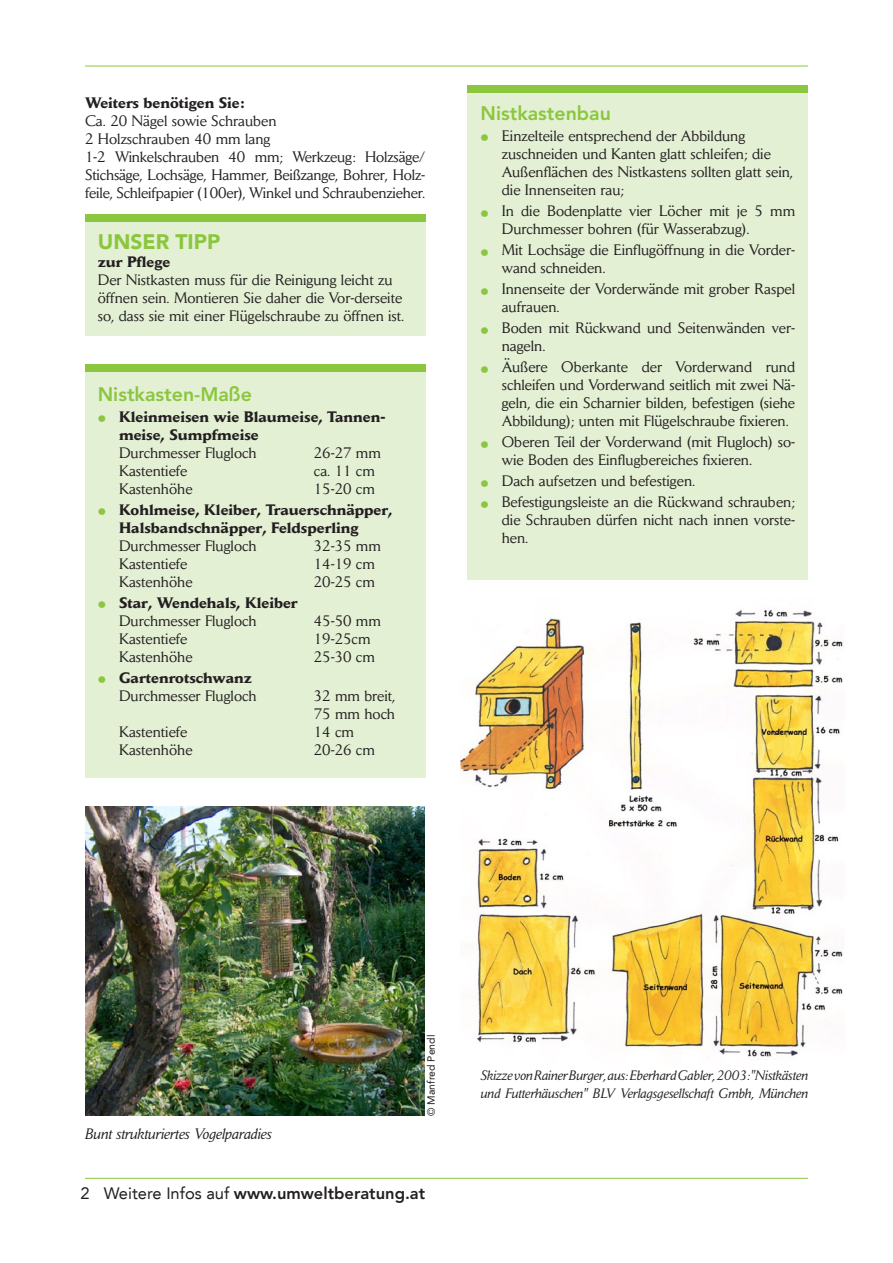
<style>
.page{position:relative;width:893px;height:1263px;background:#fff}
.page>*{position:absolute;margin:0;border:0;box-sizing:border-box;transform-origin:0 0}
.dieumweltberatung{font:900 21px "Avenir LT";color:#8bc63e}
.t1{font:800 19.5px "Avenir LT Std";color:#8bc63e}
.t2{font:800 16.5px "Avenir LT Std";color:#231f20}
.t3{font:16.5px "Avenir LT";color:#231f20}
.dieumweltberatung-2{font:15px/18px "Daily News BQ";color:#231f20}
.dieumweltberatung-3{font:700 15px/18px "Daily News BQ";color:#231f20}
.t4{font:italic 15px "Daily News BQ";color:#231f20}
.t5{font:italic 13.5px/18px "Daily News BQ";color:#231f20}
.t6{font:10.5px "Avenir LT";color:#231f20}
.s1{font-weight:400;font-size:31.5px;color:#8bc63e}
.s2{font-weight:400}
.s3{font-size:31.5px;color:#8bc63e}
.s4{font-weight:700}
.s5{font-family:"Avenir LT";font-weight:400}
</style>
<div class="page">
<hr style="left:85px;top:66px;width:723px;height:1px;background:#8bc63e">
<hr style="left:85px;top:1178px;width:723px;height:1px;background:#8bc63e">
<img style="left:460px;top:610px;width:383px;height:447px">
<div style="left:468px;top:92px;width:340px;height:488px;background:#e4f0d4"></div>
<div style="left:468px;top:85px;width:340px;height:7px;background:#8bc63e"></div>
<img style="left:86px;top:806px;width:338px;height:310px">
<div style="left:85px;top:372px;width:340px;height:405px;background:#e4f0d4"></div>
<div style="left:85px;top:365px;width:340px;height:7px;background:#8bc63e"></div>
<div style="left:85px;top:221px;width:340px;height:115px;background:#e4f0d4"></div>
<div style="left:85px;top:215px;width:340px;height:7px;background:#8bc63e"></div>
<p class="dieumweltberatung-3" style="left:85px;top:94px;width:161px">Weiters benötigen Sie:</p>
<p class="dieumweltberatung-2" style="left:85px;top:111px;width:193px">Ca. 20 Nägel sowie Schrauben</p>
<p class="dieumweltberatung-2" style="left:85px;top:129px;width:187px">2 Holzschrauben 40 mm lang</p>
<p class="dieumweltberatung-2" style="left:85px;top:147px;width:342px;text-align:justify">1-2 Winkelschrauben 40 mm; Werkzeug: Holzsäge/ Stichsäge, Lochsäge, Hammer, Beißzange, Bohrer, Holz&shy;feile, Schleifpapier (100er), Winkel und Schraubenzieher.</p>
<p class="dieumweltberatung" style="left:98px;top:229px;width:124px">UNSER TIPP</p>
<p class="dieumweltberatung-3" style="left:98px;top:253px;width:74px">zur Pflege</p>
<p class="dieumweltberatung-2" style="left:98px;top:271px;width:308px">Der Nistkasten muss für die Reinigung leicht zu öffnen sein. Montieren Sie daher die Vor-derseite so, dass sie mit einer Flügelschraube zu öffnen ist.</p>
<p class="t1" style="left:98px;top:382px;width:156px">Nistkasten-Maße</p>
<p class="dieumweltberatung-3" style="left:119px;top:407px;width:268px;text-indent:-21px"><span class="s1">•</span> Kleinmeisen wie Blaumeise, Tannen&shy;meise, Sumpfmeise<br><span class="s2">Durchmesser Flugloch</span></p>
<p class="dieumweltberatung-2" style="left:314px;top:443px;width:69px">26-27 mm</p>
<p class="dieumweltberatung-2" style="left:119px;top:461px;width:70px">Kastentiefe</p>
<p class="dieumweltberatung-2" style="left:314px;top:461px;width:63px">ca. 11 cm</p>
<p class="dieumweltberatung-2" style="left:119px;top:479px;width:75px">Kastenhöhe</p>
<p class="dieumweltberatung-2" style="left:314px;top:479px;width:63px">15-20 cm</p>
<p class="dieumweltberatung-3" style="left:119px;top:500px;width:275px;text-indent:-21px"><span class="s1">•</span> Kohlmeise, Kleiber, Trauerschnäpper,<br>Halsbandschnäpper, Feldsperling<br><span class="s2">Durchmesser Flugloch</span></p>
<p class="dieumweltberatung-2" style="left:314px;top:536px;width:69px">32-35 mm</p>
<p class="dieumweltberatung-2" style="left:119px;top:554px;width:70px">Kastentiefe</p>
<p class="dieumweltberatung-2" style="left:314px;top:554px;width:63px">14-19 cm</p>
<p class="dieumweltberatung-2" style="left:119px;top:572px;width:75px">Kastenhöhe</p>
<p class="dieumweltberatung-2" style="left:314px;top:572px;width:63px">20-25 cm</p>
<p class="dieumweltberatung-3" style="left:119px;top:593px;width:180px;text-indent:-21px"><span class="s1">•</span> Star, Wendehals, Kleiber<br><span class="s2">Durchmesser Flugloch</span></p>
<p class="dieumweltberatung-2" style="left:314px;top:611px;width:69px">45-50 mm</p>
<p class="dieumweltberatung-2" style="left:119px;top:629px;width:70px">Kastentiefe</p>
<p class="dieumweltberatung-2" style="left:314px;top:629px;width:58px">19-25cm</p>
<p class="dieumweltberatung-2" style="left:119px;top:647px;width:75px">Kastenhöhe</p>
<p class="dieumweltberatung-2" style="left:314px;top:647px;width:63px">25-30 cm</p>
<p class="dieumweltberatung-2" style="left:119px;top:668px;width:139px;text-indent:-21px"><span class="s3">•</span> <span class="s4">Gartenrotschwanz<br></span>Durchmesser Flugloch</p>
<p class="dieumweltberatung-2" style="left:314px;top:686px;width:83px">32 mm breit,<br>75 mm hoch</p>
<p class="dieumweltberatung-2" style="left:119px;top:722px;width:70px">Kastentiefe</p>
<p class="dieumweltberatung-2" style="left:314px;top:722px;width:42px">14 cm</p>
<p class="dieumweltberatung-2" style="left:119px;top:740px;width:75px">Kastenhöhe</p>
<p class="dieumweltberatung-2" style="left:314px;top:740px;width:63px">20-26 cm</p>
<p class="t1" style="left:480px;top:102px;width:132px">Nistkastenbau</p>
<p class="dieumweltberatung-2" style="left:502px;top:126px;width:293px;text-indent:-21px"><span class="s3">•</span> Einzelteile entsprechend der Abbildung zuschneiden und Kanten glatt schleifen; die Außenflächen des Nistkastens sollten glatt sein, die Innenseiten rau;</p>
<p class="dieumweltberatung-2" style="left:502px;top:201px;width:295px;text-indent:-21px"><span class="s3">•</span> In die Bodenplatte vier Löcher mit je 5 mm<br>Durchmesser bohren (für Wasserabzug).</p>
<p class="dieumweltberatung-2" style="left:502px;top:240px;width:295px;text-indent:-21px"><span class="s3">•</span> Mit Lochsäge die Einflugöffnung in die Vorder&shy;wand schneiden.</p>
<p class="dieumweltberatung-2" style="left:502px;top:279px;width:295px;text-indent:-21px"><span class="s3">•</span> Innenseite der Vorderwände mit grober Raspel aufrauen.</p>
<p class="dieumweltberatung-2" style="left:502px;top:318px;width:295px;text-indent:-21px"><span class="s3">•</span> Boden mit Rückwand und Seitenwänden ver&shy;nageln.</p>
<p class="dieumweltberatung-2" style="left:502px;top:357px;width:295px;text-align:justify;text-indent:-21px"><span class="s3">•</span> Äußere Oberkante der Vorderwand rund schleifen und Vorderwand seitlich mit zwei Nä&shy;geln, die ein Scharnier bilden, befestigen (siehe Abbildung); unten mit Flügelschraube fixieren.</p>
<p class="dieumweltberatung-2" style="left:502px;top:432px;width:295px;text-indent:-21px"><span class="s3">•</span> Oberen Teil der Vorderwand (mit Flugloch) so&shy;wie Boden des Einflugbereiches fixieren.</p>
<p class="dieumweltberatung-2" style="left:480px;top:471px;width:216px"><span class="s3">•</span> Dach aufsetzen und befestigen.</p>
<p class="dieumweltberatung-2" style="left:502px;top:492px;width:295px;text-align:justify;text-indent:-21px"><span class="s3">•</span> Befestigungsleiste an die Rückwand schrauben; die Schrauben dürfen nicht nach innen vorste&shy;hen.</p>
<p class="t4" style="left:85px;top:1124px;width:188px">Bunt strukturiertes Vogelparadies</p>
<p class="t6" style="left:425px;top:1116px;width:82px;rotate:-90deg">© Manfred Pendl</p>
<p class="t3" style="left:80px;top:1183px;width:11px">2</p>
<p class="t2" style="left:104px;top:1183px;width:323px"><span class="s5">Weitere Infos auf</span> www.umweltberatung.at</p>
<p class="t5" style="left:480px;top:1066px;width:329px">Skizze von Rainer Burger, aus: Eberhard Gabler, 2003:"Nistkästen und Futterhäuschen" BLV Verlagsgesellschaft Gmbh, München</p>
</div>
